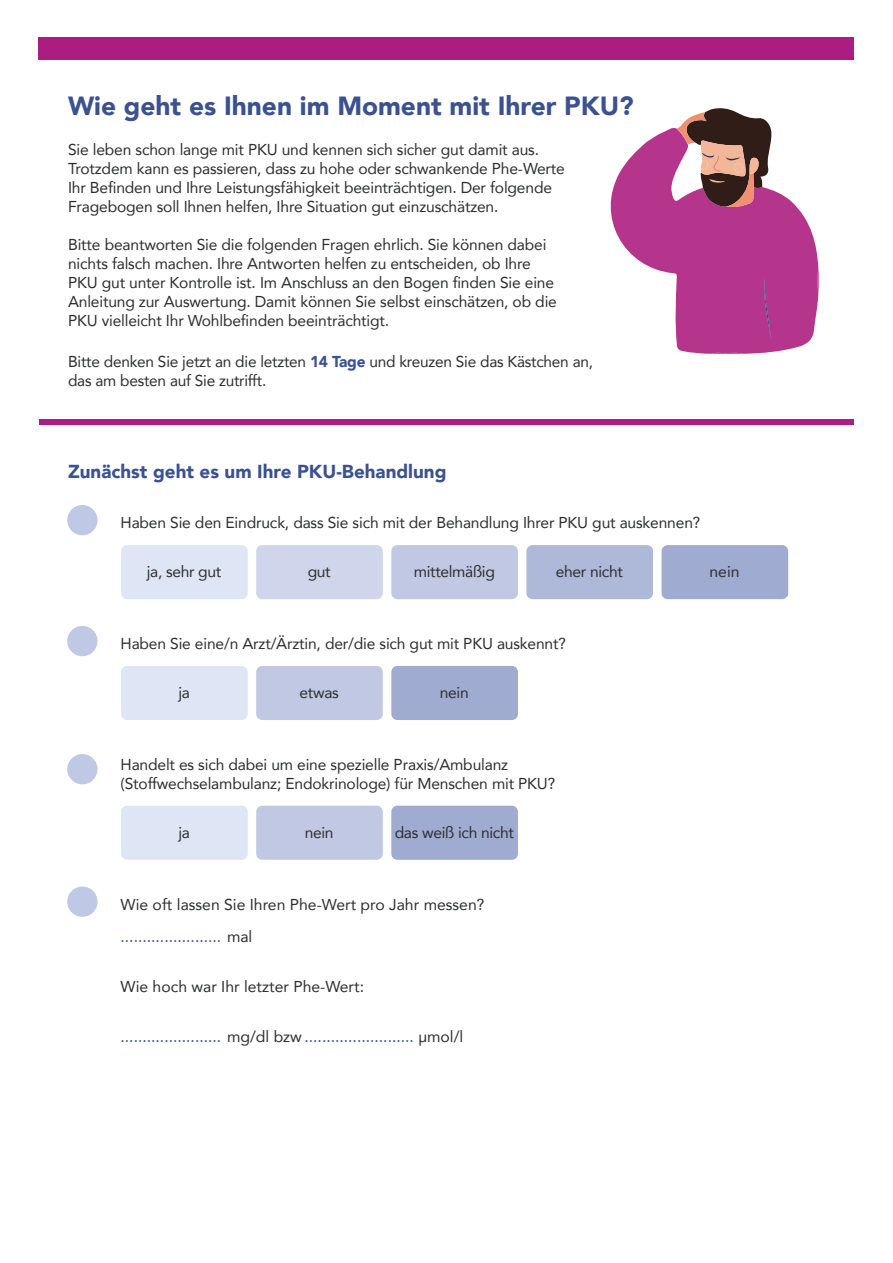
<style>
.page{position:relative;width:893px;height:1263px;background:#fff}
.page>*{position:absolute;margin:0;border:0;box-sizing:border-box;transform-origin:0 0}
.t1{font:900 26.25px "Avenir";color:#3b5190}
.t2{font:900 18.75px "Avenir";color:#3b5190}
.t3{font:15.75px/18.9px "Avenir";letter-spacing:-.01em;color:#2c2d2d}
.t4{font:15.75px "Avenir";color:#3b5190}
.s1{font-weight:900;color:#3b5190}
.s2{color:#2c2d2d}
</style>
<div class="page">
<div style="left:39px;top:38px;width:815px;height:22px;background:#ac1d82"></div>
<div style="left:121px;top:545px;width:127px;height:54px;background:#dee6f6;border-radius:6px"></div>
<div style="left:121px;top:666px;width:127px;height:54px;background:#dee6f6;border-radius:6px"></div>
<div style="left:121px;top:806px;width:127px;height:54px;background:#dee6f6;border-radius:6px"></div>
<div style="left:256px;top:545px;width:127px;height:54px;background:#cfd6ec;border-radius:6px"></div>
<div style="left:256px;top:666px;width:127px;height:54px;background:#c0c8e4;border-radius:6px"></div>
<div style="left:256px;top:806px;width:127px;height:54px;background:#c0c8e4;border-radius:6px"></div>
<div style="left:391px;top:545px;width:127px;height:54px;background:#c0c8e4;border-radius:6px"></div>
<div style="left:526px;top:545px;width:127px;height:54px;background:#aeb9da;border-radius:6px"></div>
<div style="left:662px;top:545px;width:126px;height:54px;background:#9fabd1;border-radius:6px"></div>
<div style="left:391px;top:666px;width:127px;height:54px;background:#9fabd1;border-radius:6px"></div>
<div style="left:391px;top:806px;width:127px;height:54px;background:#9fabd1;border-radius:6px"></div>
<svg style="left:610px;top:128px;width:208px;height:226px;fill:#b4358b"></svg>
<svg style="left:712px;top:352px;width:31px;height:2px"></svg>
<svg style="left:817px;top:269px;width:2px;height:23px"></svg>
<svg style="left:763px;top:276px;width:8px;height:64px"></svg>
<svg style="left:677px;top:108px;width:95px;height:100px"></svg>
<div style="left:39px;top:420px;width:815px;height:5px;background:#ac1d82"></div>
<div style="left:67px;top:505px;width:31px;height:30px;background:#bfc9e5;border-radius:50%"></div>
<div style="left:67px;top:626px;width:31px;height:30px;background:#bfc9e5;border-radius:50%"></div>
<div style="left:67px;top:754px;width:31px;height:30px;background:#bfc9e5;border-radius:50%"></div>
<div style="left:67px;top:886px;width:31px;height:31px;background:#bfc9e5;border-radius:50%"></div>
<h1 class="t1" style="left:68px;top:83px;width:567px">Wie geht es Ihnen im Moment mit Ihrer PKU?</h1>
<p class="t3" style="left:68px;top:140px;width:498px">Sie leben schon lange mit PKU und kennen sich sicher gut damit aus.<br>Trotzdem kann es passieren, dass zu hohe oder schwankende Phe-Werte Ihr Befinden und Ihre Leistungsfähigkeit beeinträchtigen. Der folgende Fragebogen soll Ihnen helfen, Ihre Situation gut einzuschätzen.</p>
<p class="t3" style="left:68px;top:235px;width:490px">Bitte beantworten Sie die folgenden Fragen ehrlich. Sie können dabei nichts falsch machen. Ihre Antworten helfen zu entscheiden, ob Ihre PKU gut unter Kontrolle ist. Im Anschluss an den Bogen finden Sie eine Anleitung zur Auswertung. Damit können Sie selbst einschätzen, ob die PKU vielleicht Ihr Wohlbefinden beeinträchtigt.</p>
<p class="t3" style="left:68px;top:351px;width:527px">Bitte denken Sie jetzt an die letzten <span class="s1">14 Tage</span> und kreuzen Sie das Kästchen an, das am besten auf Sie zutrifft.</p>
<p class="t2" style="left:68px;top:455px;width:380px">Zunächst geht es um Ihre PKU-Behandlung</p>
<p class="t3" style="left:121px;top:513px;width:581px">Haben Sie den Eindruck, dass Sie sich mit der Behandlung Ihrer PKU gut auskennen?</p>
<p class="t3" style="left:147px;top:562px;width:76px">ja, sehr gut</p>
<p class="t3" style="left:308px;top:562px;width:25px">gut</p>
<p class="t3" style="left:414px;top:562px;width:83px">mittelmäßig</p>
<p class="t3" style="left:556px;top:562px;width:69px">eher nicht</p>
<p class="t3" style="left:709px;top:562px;width:32px">nein</p>
<p class="t3" style="left:121px;top:633px;width:447px">Haben Sie eine/n Arzt/Ärztin, der/die sich gut mit PKU auskennt?</p>
<p class="t3" style="left:178px;top:682px;width:13px">ja</p>
<p class="t3" style="left:300px;top:682px;width:41px">etwas</p>
<p class="t3" style="left:440px;top:682px;width:30px">nein</p>
<p class="t3" style="left:121px;top:754px;width:436px">Handelt es sich dabei um eine spezielle Praxis/Ambulanz (Stoffwechselambulanz; Endokrinologe) für Menschen mit PKU?</p>
<p class="t3" style="left:178px;top:822px;width:13px">ja</p>
<p class="t3" style="left:305px;top:822px;width:30px">nein</p>
<p class="t3" style="left:395px;top:822px;width:121px">das weiß ich nicht</p>
<p class="t3" style="left:121px;top:894px;width:365px">Wie oft lassen Sie Ihren Phe-Wert pro Jahr messen?</p>
<p class="t4" style="left:121px;top:924px;width:133px">....................... <span class="s2">mal</span></p>
<p class="t3" style="left:121px;top:977px;width:245px">Wie hoch war Ihr letzter Phe-Wert:</p>
<p class="t4" style="left:121px;top:1024px;width:344px">....................... <span class="s2">mg/dl bzw</span> ......................... <span class="s2">µmol/l</span></p>
</div>
